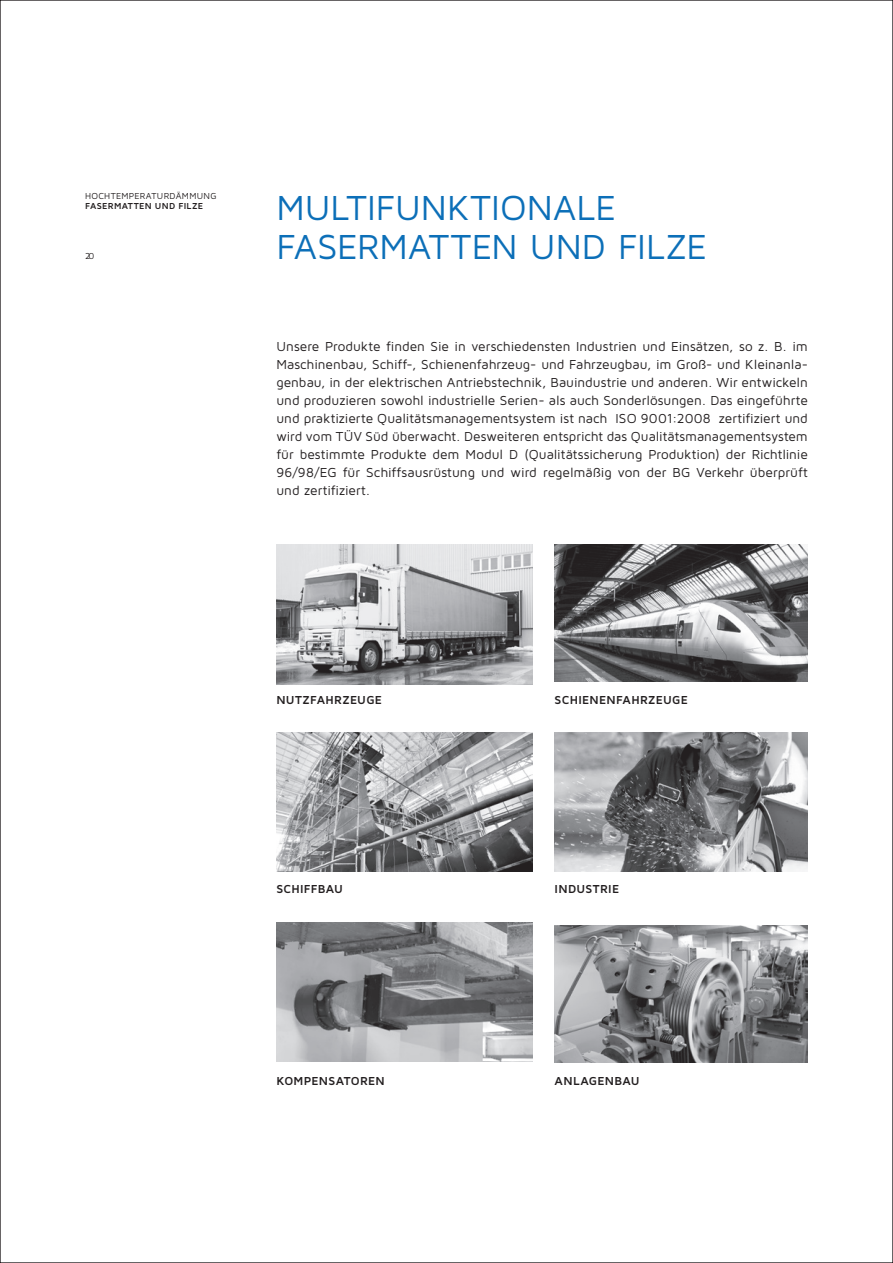
<style>
.page{position:relative;width:893px;height:1263px;background:#fff}
.page>*{position:absolute;margin:0;border:0;box-sizing:border-box;transform-origin:0 0}
.t1{font:36px/39px "Maven Pro";color:#0c6fb8}
.t2{font:13.5px/18px "Maven Pro";color:#231f20;text-align:justify}
.t3{font:700 12px "Maven Pro";letter-spacing:.025em;color:#231f20}
.t4{font:9px "Maven Pro";letter-spacing:.03em;color:#231f20}
.t5{font:700 9px "Maven Pro";letter-spacing:.035em;color:#231f20}
</style>
<div class="page">
<img style="left:555px;top:544px;width:253px;height:137px">
<img style="left:555px;top:925px;width:252px;height:137px">
<img style="left:276px;top:733px;width:257px;height:139px">
<img style="left:276px;top:922px;width:257px;height:140px">
<img style="left:555px;top:733px;width:253px;height:139px">
<img style="left:276px;top:545px;width:257px;height:139px">
<p class="t4" style="left:85px;top:190px;width:133px">HOCHTEMPERATURDÄMMUNG</p>
<p class="t5" style="left:85px;top:201px;width:120px">FASERMATTEN UND FILZE</p>
<p class="t4" style="left:85px;top:250px;width:11px">20</p>
<h1 class="t1" style="left:276px;top:187px;width:432px">MULTIFUNKTIONALE<br>FASERMATTEN UND FILZE</h1>
<p class="t2" style="left:276px;top:337px;width:533px">Unsere Produkte finden Sie in verschiedensten Industrien und Einsätzen, so z. B. im Maschinenbau, Schiff-, Schienenfahrzeug- und Fahrzeugbau, im Groß- und Kleinanla&shy;genbau, in der elektrischen Antriebstechnik, Bauindustrie und anderen. Wir entwickeln und produzieren sowohl industrielle Serien- als auch Sonderlösungen. Das eingeführte und praktizierte Qualitätsmanagementsystem ist nach ISO 9001:2008 zertifiziert und wird vom TÜV Süd überwacht. Desweiteren entspricht das Qualitätsmanagementsystem für bestimmte Produkte dem Modul D (Qualitätssicherung Produktion) der Richtlinie 96/98/EG für Schiffsausrüstung und wird regelmäßig von der BG Verkehr überprüft und zertifiziert.</p>
<p class="t3" style="left:276px;top:693px;width:107px">NUTZFAHRZEUGE</p>
<p class="t3" style="left:555px;top:693px;width:135px">SCHIENENFAHRZEUGE</p>
<p class="t3" style="left:276px;top:881px;width:68px">SCHIFFBAU</p>
<p class="t3" style="left:555px;top:881px;width:66px">INDUSTRIE</p>
<p class="t3" style="left:276px;top:1073px;width:110px">KOMPENSATOREN</p>
<p class="t3" style="left:555px;top:1073px;width:86px">ANLAGENBAU</p>
</div>
